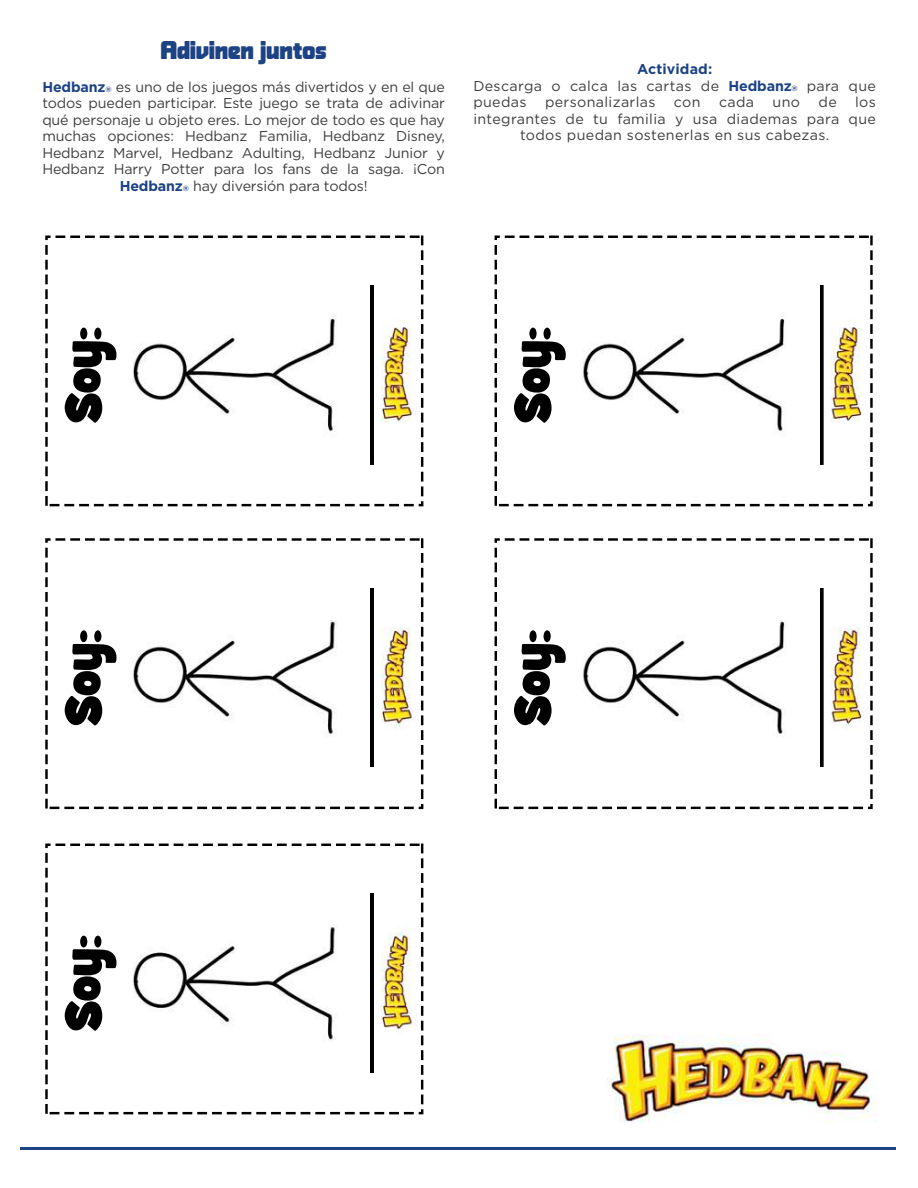
<style>
.page{position:relative;width:918px;height:1188px;background:#fff}
.page>*{position:absolute;margin:0;border:0;box-sizing:border-box;transform-origin:0 0}
.t1{font:24px "Alphaville Ultra";letter-spacing:.01em;color:#1d4385}
.t2{font:14.25px/16.5px "Gotham";letter-spacing:-.01em;color:#3e3e3f;text-align:center}
.t3{font:14.25px/16.5px "Gotham";letter-spacing:.025em;color:#3e3e3f}
.s1{font-weight:700;color:#1d4385}
.s2{font-weight:700;font-size:7.5px;color:#1d4385}
</style>
<div class="page">
<img style="left:607px;top:1034px;width:270px;height:88px">
<img style="left:45px;top:235px;width:379px;height:880px">
<img style="left:45px;top:844px;width:378px;height:270px">
<img style="left:371px;top:893px;width:3px;height:179px">
<img style="left:45px;top:538px;width:378px;height:271px">
<img style="left:371px;top:588px;width:3px;height:179px">
<img style="left:45px;top:236px;width:378px;height:270px">
<img style="left:371px;top:285px;width:3px;height:179px">
<img style="left:494px;top:235px;width:379px;height:575px">
<img style="left:495px;top:538px;width:378px;height:271px">
<img style="left:820px;top:588px;width:3px;height:179px">
<img style="left:495px;top:236px;width:378px;height:270px">
<img style="left:820px;top:285px;width:3px;height:179px">
<hr style="left:21px;top:1147px;width:875px;height:3px;background:#1d4385">
<h1 class="t1" style="left:161px;top:34px;width:167px">Adivinen juntos</h1>
<p class="t2" style="left:42px;top:78px;width:404px"><span class="s1">Hedbanz</span><span class="s2">®</span> es uno de los juegos más divertidos y en el que todos pueden participar. Este juego se trata de adivinar qué personaje u objeto eres. Lo mejor de todo es que hay muchas opciones: Hedbanz Familia, Hedbanz Disney, Hedbanz Marvel, Hedbanz Adulting, Hedbanz Junior y Hedbanz Harry Potter para los fans de la saga. ¡Con <span class="s1">Hedbanz</span><span class="s2">®</span> hay diversión para todos!</p>
<p class="t3" style="left:473px;top:61px;width:404px;text-indent:164px"><span class="s1">Actividad:<br></span>Descarga o calca las cartas de <span class="s1">Hedbanz</span><span class="s2">®</span> para que puedas</p>
<p class="t3" style="left:545px;top:94px;width:112px">personalizarlas</p>
<p class="t2" style="left:674px;top:94px;width:28px">con</p>
<p class="t2" style="left:719px;top:94px;width:37px">cada</p>
<p class="t2" style="left:773px;top:94px;width:29px">uno</p>
<p class="t2" style="left:819px;top:94px;width:20px">de</p>
<p class="t2" style="left:855px;top:94px;width:22px">los</p>
<p class="t3" style="left:473px;top:110px;width:404px">integrantes de tu familia y usa diademas para que</p>
<p class="t3" style="left:520px;top:127px;width:311px">todos puedan sostenerlas en sus cabezas.</p>
</div>
